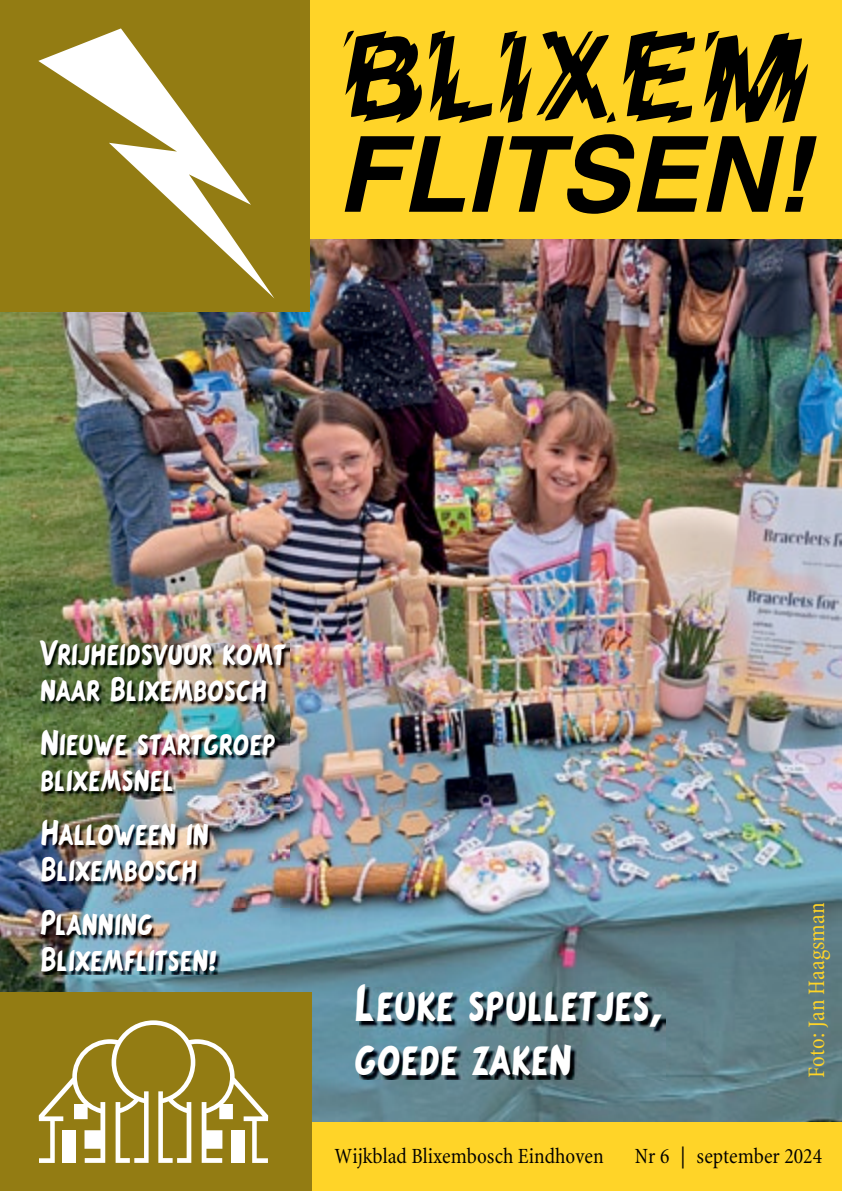
<style>
.page{position:relative;width:842px;height:1191px;background:#fff}
.page>*{position:absolute;margin:0;border:0;box-sizing:border-box;transform-origin:0 0}
.t1{font:900 40px/54px "Comic Title BF";color:#fff}
.t2{font:900 28px/36px "Comic Title BF";color:#fff}
.t3{font:24px "Minion OS XBF Con";color:#ffd428}
.t4{font:22px "Minion OS X Con";color:#000}
</style>
<div class="page">
<img style="left:0;top:238px;width:842px;height:885px">
<div style="left:266px;top:0;width:576px;height:238px;background:#ffd428"></div>
<div style="left:0;top:0;width:309px;height:312px;background:#937c13"></div>
<svg style="left:38px;top:28px;width:236px;height:270px"></svg>
<svg style="left:343px;top:31px;width:79px;height:92px"></svg>
<svg style="left:429px;top:31px;width:63px;height:92px"></svg>
<svg style="left:500px;top:31px;width:116px;height:92px"></svg>
<svg style="left:623px;top:31px;width:72px;height:92px"></svg>
<svg style="left:704px;top:31px;width:104px;height:92px"></svg>
<svg style="left:345px;top:136px;width:120px;height:76px"></svg>
<svg style="left:472px;top:134px;width:345px;height:80px"></svg>
<div style="left:266px;top:1123px;width:576px;height:68px;background:#ffd428"></div>
<div style="left:0;top:992px;width:311px;height:199px;background:#937c13"></div>
<svg style="left:39px;top:1020px;width:229px;height:143px"></svg>
<img style="left:43px;top:643px;width:246px;height:331px">
<img style="left:359px;top:987px;width:307px;height:92px">
<p class="t2" style="left:40px;top:637px;width:247px">Vrijheidsvuur komt naar Blixembosch</p>
<p class="t2" style="left:40px;top:727px;width:237px">Nieuwe startgroep blixemsnel</p>
<p class="t2" style="left:40px;top:817px;width:170px">Halloween in<br>Blixembosch</p>
<p class="t2" style="left:40px;top:907px;width:178px">Planning<br>Blixemflitsen!</p>
<h1 class="t1" style="left:353px;top:979px;width:313px">Leuke spulletjes, goede zaken</h1>
<p class="t3" style="left:804px;top:1077px;width:176px;rotate:-90deg">Foto: Jan Haagsman</p>
<p class="t4" style="left:334px;top:1144px;width:271px">Wijkblad Blixembosch Eindhoven</p>
<p class="t4" style="left:635px;top:1144px;width:189px">Nr 6 | september 2024</p>
</div>
